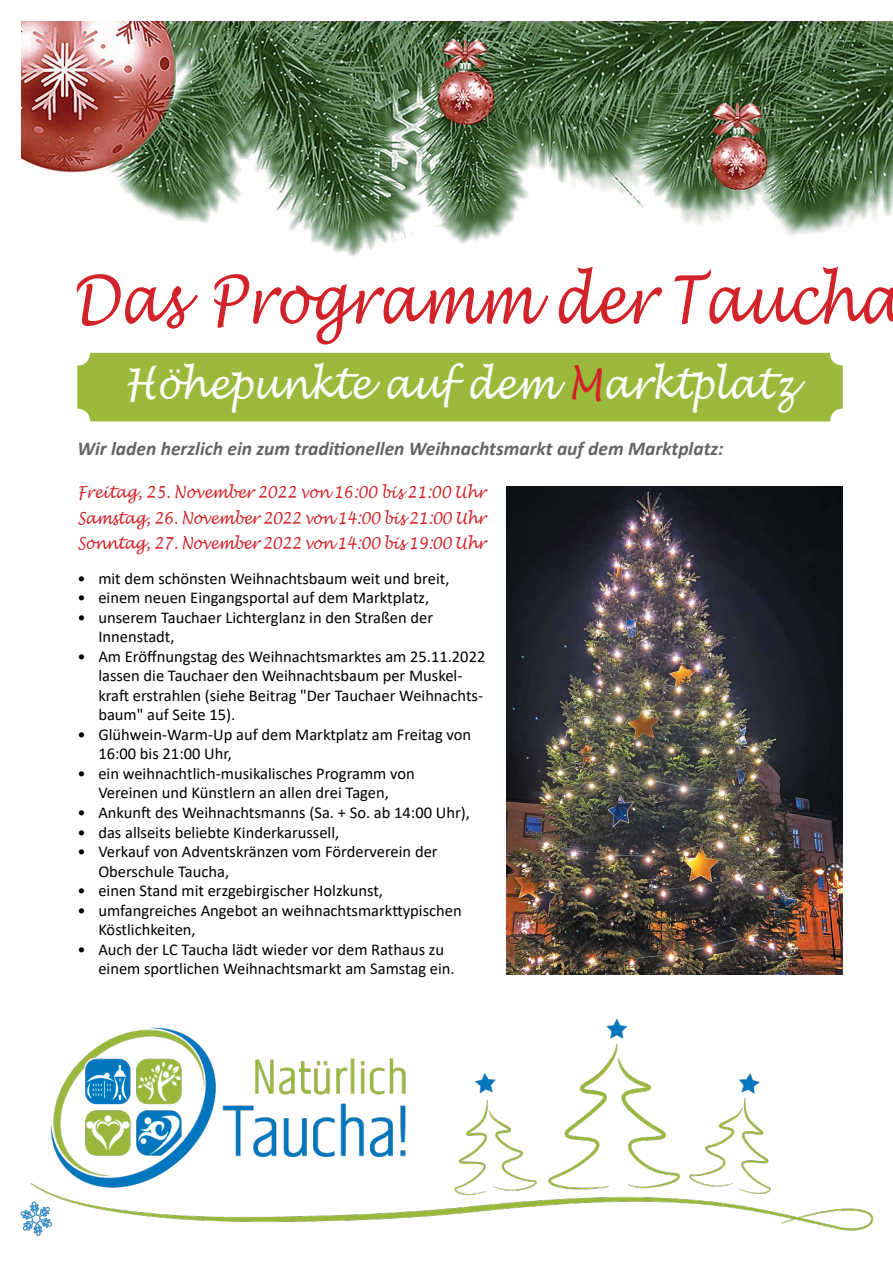
<style>
.page{position:relative;width:893px;height:1263px;background:#fff}
.page>*{position:absolute;margin:0;border:0;box-sizing:border-box;transform-origin:0 0}
.t1{font:italic 66px "Lucida Handwriting";color:#d2232a;scale:.81 1}
.t2{font:italic 42px "Lucida Handwriting";color:#fff;scale:.87 1}
.t3{font:italic 700 19.5px "Calibri";color:#636466}
.t4{font:16.5px/19.5px "Calibri";color:#000}
.t5{font:italic 16.5px/25.5px "Lucida Handwriting";letter-spacing:-.015em;color:#d2232a;text-align:justify;scale:.88 1}
.s1{color:#d2232a}
</style>
<div class="page">
<img style="left:21px;top:21px;width:872px;height:236px">
<div style="left:77px;top:353px;width:766px;height:68px;background:#9bba3c;border-radius:13px"></div>
<img style="left:507px;top:486px;width:336px;height:488px">
<img style="left:20px;top:1018px;width:854px;height:219px">
<h1 class="t1" style="left:72px;top:260px;width:1023px">Das Programm der Taucha</h1>
<h2 class="t2" style="left:125px;top:359px;width:773px">Höhepunkte auf dem <span class="s1">M</span>arktplatz</h2>
<p class="t3" style="left:77px;top:435px;width:648px">Wir laden herzlich ein zum traditionellen Weihnachtsmarkt auf dem Marktplatz:</p>
<p class="t5" style="left:77px;top:480px;width:465px">Freitag, 25. November 2022 von 16:00 bis 21:00 Uhr Samstag, 26. November 2022 von 14:00 bis 21:00 Uhr Sonntag, 27. November 2022 von 14:00 bis 19:00 Uhr</p>
<p class="t4" style="left:77px;top:568px;width:374px">• mit dem schönsten Weihnachtsbaum weit und breit,</p>
<p class="t4" style="left:77px;top:588px;width:353px">• einem neuen Eingangsportal auf dem Marktplatz,</p>
<p class="t4" style="left:98px;top:607px;width:336px;text-indent:-21px">• unserem Tauchaer Lichterglanz in den Straßen der<br>Innenstadt,</p>
<p class="t4" style="left:98px;top:646px;width:389px;text-indent:-21px">• Am Eröffnungstag des Weihnachtsmarktes am 25.11.2022 lassen die Tauchaer den Weihnachtsbaum per Muskel&shy;kraft erstrahlen (siehe Beitrag "Der Tauchaer Weihnachts&shy;baum" auf Seite 15).</p>
<p class="t4" style="left:98px;top:724px;width:374px;text-indent:-21px">• Glühwein-Warm-Up auf dem Marktplatz am Freitag von<br>16:00 bis 21:00 Uhr,</p>
<p class="t4" style="left:77px;top:763px;width:339px;text-align:center">• ein weihnachtlich-musikalisches Programm von<br>Vereinen und Künstlern an allen drei Tagen,</p>
<p class="t4" style="left:77px;top:802px;width:394px">• Ankunft des Weihnachtsmanns (Sa. + So. ab 14:00 Uhr),</p>
<p class="t4" style="left:77px;top:822px;width:263px">• das allseits beliebte Kinderkarussell,</p>
<p class="t4" style="left:98px;top:841px;width:341px;text-indent:-21px">• Verkauf von Adventskränzen vom Förderverein der<br>Oberschule Taucha,</p>
<p class="t4" style="left:77px;top:880px;width:307px">• einen Stand mit erzgebirgischer Holzkunst,</p>
<p class="t4" style="left:98px;top:900px;width:365px;text-indent:-21px">• umfangreiches Angebot an weihnachtsmarkttypischen<br>Köstlichkeiten,</p>
<p class="t4" style="left:98px;top:939px;width:358px;text-indent:-21px">• Auch der LC Taucha lädt wieder vor dem Rathaus zu einem sportlichen Weihnachtsmarkt am Samstag ein.</p>
</div>
